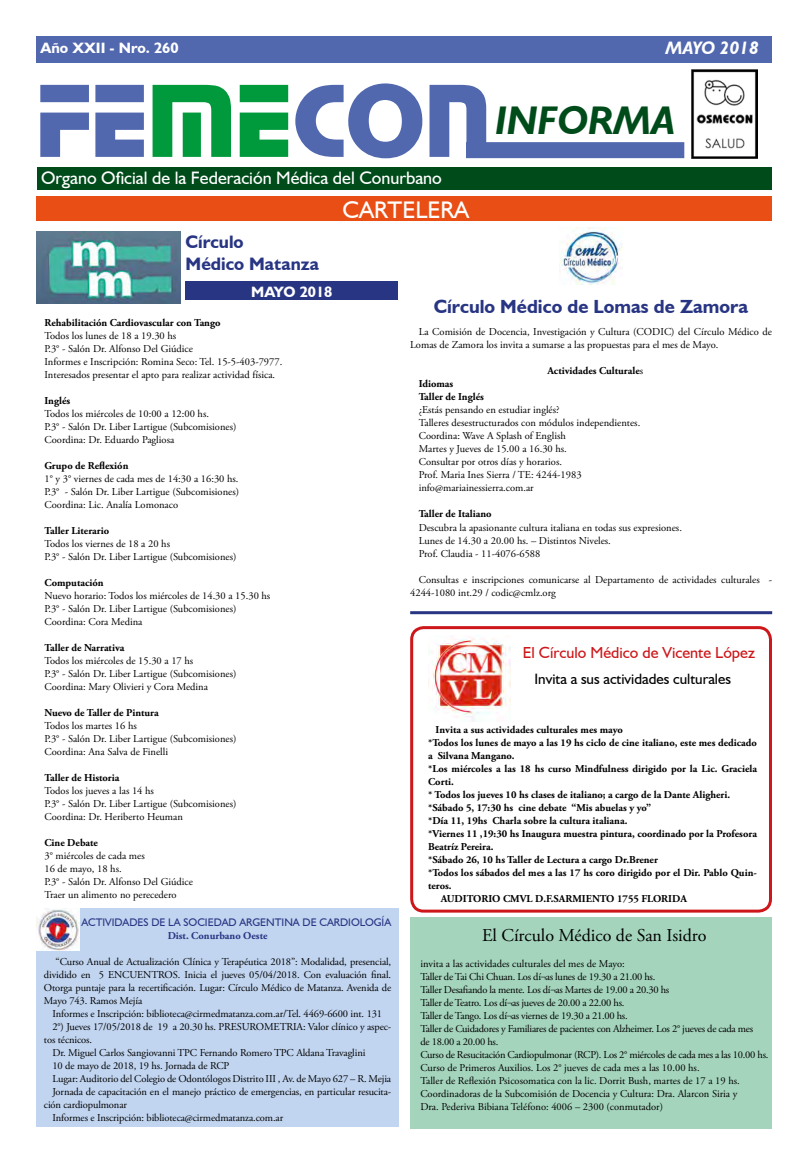
<style>
.page{position:relative;width:808px;height:1163px;background:#fff}
.page>*{position:absolute;margin:0;border:0;box-sizing:border-box;transform-origin:0 0}
.t1{font:108px "Stop D";color:#5168af}
.t2{font:italic 700 40px "Humanist 521 BT";color:#004b1a}
.t3{font:24px "Humanist 521 BT";color:#fff}
.t4{font:700 19px "Humanist 521 BT";color:#283583}
.t5{font:18px "Humanist 521 BT";color:#fff}
.t6{font:18px "Adobe Garamond Pro";color:#000}
.t7{font:700 18px/22px "Humanist 521 BT";color:#283583}
.t8{font:italic 700 18px "Humanist 521 BT";color:#fff}
.t9{font:16px "Humanist 521 BT";color:#cd171a}
.t10{font:15px "Humanist 521 BT";color:#000}
.t11{font:700 15px "Humanist 521 BT";color:#fff}
.t12{font:11px "Humanist 521 BT";color:#283583}
.t13{font:10.5px/13px "Adobe Garamond Pro";color:#000}
.t14{font:700 10.5px/13px "Adobe Garamond Pro";color:#000}
.t15{font:10.5px/13px "Adobe Garamond Pro";letter-spacing:-.025em;color:#000}
.t16{font:700 10.5px "Adobe Garamond Pro";color:#283583}
.s1{color:#009a3c}
.s2{font-weight:400}
</style>
<div class="page">
<div style="left:36px;top:908px;width:362px;height:218px;background:#c1d5f0"></div>
<div style="left:36px;top:36px;width:736px;height:26px;background:#5168af"></div>
<div style="left:36px;top:195px;width:736px;height:25px;background:#e94e14"></div>
<img style="left:691px;top:70px;width:67px;height:88px">
<div style="left:37px;top:168px;width:735px;height:22px;background:#004b1a"></div>
<div style="left:466px;top:142px;width:218px;height:16px;background:#5168af"></div>
<img style="left:36px;top:232px;width:144px;height:71px">
<img style="left:560px;top:227px;width:62px;height:57px">
<hr style="left:410px;top:611px;width:362px;height:3px;background:#283583">
<img style="left:428px;top:637px;width:82px;height:84px">
<div style="left:410px;top:626px;width:362px;height:286px;border:3px solid #cd171a;border-radius:12px"></div>
<img style="left:37px;top:908px;width:42px;height:42px">
<div style="left:186px;top:281px;width:212px;height:19px;background:#283583"></div>
<div style="left:410px;top:917px;width:362px;height:211px;background:#a4d4bc"></div>
<h3 class="t11" style="left:41px;top:38px;width:140px">Año XXII - Nro. 260</h3>
<h3 class="t8" style="left:665px;top:37px;width:95px">MAYO 2018</h3>
<h1 class="t1" style="left:36px;top:59px;width:456px">FE<span class="s1">ME</span>CON</h1>
<h2 class="t2" style="left:495px;top:95px;width:181px">INFORMA</h2>
<h3 class="t5" style="left:41px;top:167px;width:402px">Organo Oficial de la Federación Médica del Conurbano</h3>
<h3 class="t7" style="left:186px;top:230px;width:135px">Círculo<br>Médico Matanza</h3>
<h3 class="t11" style="left:251px;top:282px;width:83px">MAYO 2018</h3>
<h3 class="t3" style="left:342px;top:194px;width:128px">CARTELERA</h3>
<h3 class="t4" style="left:434px;top:294px;width:316px">Círculo Médico de Lomas de Zamora</h3>
<p class="t14" style="left:45px;top:316px;width:178px">Rehabilitación Cardiovascular con Tango</p>
<p class="t13" style="left:45px;top:329px;width:239px">Todos los lunes de 18 a 19.30 hs<br>P.3° - Salón Dr. Alfonso Del Giúdice<br>Informes e Inscripción: Romina Seco: Tel. 15-5-403-7977.<br>Interesados presentar el apto para realizar actividad física.</p>
<p class="t14" style="left:45px;top:394px;width:27px">Inglés</p>
<p class="t13" style="left:45px;top:407px;width:193px">Todos los miércoles de 10:00 a 12:00 hs.<br>P.3° - Salón Dr. Liber Lartigue (Subcomisiones)<br>Coordina: Dr. Eduardo Pagliosa</p>
<p class="t14" style="left:45px;top:459px;width:85px">Grupo de Reflexión</p>
<p class="t13" style="left:45px;top:472px;width:196px;text-align:justify">1° y 3° viernes de cada mes de 14:30 a 16:30 hs.<br>P.3° - Salón Dr. Liber Lartigue (Subcomisiones)<br>Coordina: Lic. Analía Lomonaco</p>
<p class="t14" style="left:45px;top:524px;width:66px">Taller Literario</p>
<p class="t13" style="left:45px;top:537px;width:193px">Todos los viernes de 18 a 20 hs<br>P.3° - Salón Dr. Liber Lartigue (Subcomisiones)</p>
<p class="t14" style="left:45px;top:576px;width:61px">Computación</p>
<p class="t13" style="left:45px;top:589px;width:227px">Nuevo horario: Todos los miércoles de 14.30 a 15.30 hs<br>P.3° - Salón Dr. Liber Lartigue (Subcomisiones)<br>Coordina: Cora Medina</p>
<p class="t14" style="left:45px;top:641px;width:81px">Taller de Narrativa</p>
<p class="t13" style="left:45px;top:654px;width:193px">Todos los miércoles de 15.30 a 17 hs<br>P.3° - Salón Dr. Liber Lartigue (Subcomisiones)<br>Coordina: Mary Olivieri y Cora Medina</p>
<p class="t14" style="left:45px;top:706px;width:116px">Nuevo de Taller de Pintura</p>
<p class="t13" style="left:45px;top:719px;width:193px">Todos los martes 16 hs<br>P.3° - Salón Dr. Liber Lartigue (Subcomisiones)<br>Coordina: Ana Salva de Finelli</p>
<p class="t14" style="left:45px;top:771px;width:76px">Taller de Historia</p>
<p class="t13" style="left:45px;top:784px;width:193px">Todos los jueves a las 14 hs<br>P.3° - Salón Dr. Liber Lartigue (Subcomisiones)<br>Coordina: Dr. Heriberto Heuman</p>
<p class="t14" style="left:45px;top:836px;width:55px">Cine Debate</p>
<p class="t13" style="left:45px;top:849px;width:150px">3° miércoles de cada mes<br>16 de mayo, 18 hs.<br>P.3° - Salón Dr. Alfonso Del Giúdice<br>Traer un alimento no perecedero</p>
<p class="t12" style="left:82px;top:915px;width:311px">ACTIVIDADES DE LA SOCIEDAD ARGENTINA DE CARDIOLOGÍA</p>
<p class="t16" style="left:168px;top:929px;width:101px">Dist. Conurbano Oeste</p>
<p class="t13" style="left:44px;top:955px;width:349px;text-align:justify;text-indent:12px">“Curso Anual de Actualización Clínica y Terapéutica 2018”: Modalidad, presencial, dividido en 5 ENCUENTROS. Inicia el jueves 05/04/2018. Con evaluación final.<br>Otorga puntaje para la recertificación. Lugar: Círculo Médico de Matanza. Avenida de Mayo 743. Ramos Mejía</p>
<p class="t13" style="left:52px;top:1007px;width:331px">Informes e Inscripción: biblioteca@cirmedmatanza.com.ar/Tel. 4469-6600 int. 131</p>
<p class="t13" style="left:52px;top:1020px;width:340px">2°) Jueves 17/05/2018 de 19 a 20.30 hs. PRESUROMETRIA: Valor clínico y aspec-</p>
<p class="t13" style="left:44px;top:1033px;width:50px">tos técnicos.</p>
<p class="t13" style="left:52px;top:1046px;width:315px">Dr. Miguel Carlos Sangiovanni TPC Fernando Romero TPC Aldana Travaglini</p>
<p class="t13" style="left:52px;top:1059px;width:178px">10 de mayo de 2018, 19 hs. Jornada de RCP</p>
<p class="t13" style="left:52px;top:1072px;width:340px">Lugar: Auditorio del Colegio de Odontólogos Distrito III , Av. de Mayo 627 – R. Mejia</p>
<p class="t13" style="left:52px;top:1085px;width:340px">Jornada de capacitación en el manejo práctico de emergencias, en particular resucita-</p>
<p class="t13" style="left:44px;top:1098px;width:85px">ción cardiopulmonar</p>
<p class="t13" style="left:52px;top:1111px;width:232px">Informes e Inscripción: biblioteca@cirmedmatanza.com.ar</p>
<p class="t13" style="left:410px;top:326px;width:363px;text-indent:9px">La Comisión de Docencia, Investigación y Cultura (CODIC) del Círculo Médico de<br>Lomas de Zamora los invita a sumarse a las propuestas para el mes de Mayo.</p>
<p class="t14" style="left:547px;top:365px;width:97px">Actividades Culturale<span class="s2">s</span></p>
<p class="t14" style="left:419px;top:378px;width:67px">Idiomas<br>Taller de Inglés</p>
<p class="t13" style="left:419px;top:404px;width:223px">¿Estás pensando en estudiar inglés?<br>Talleres desestructurados con módulos independientes.<br>Coordina: Wave A Splash of English<br>Martes y Jueves de 15.00 a 16.30 hs.<br>Consultar por otros días y horarios.<br>Prof. Maria Ines Sierra / TE: 4244-1983 info@mariainessierra.com.ar</p>
<p class="t14" style="left:419px;top:508px;width:74px">Taller de Italiano</p>
<p class="t13" style="left:419px;top:521px;width:265px">Descubra la apasionante cultura italiana en todas sus expresiones.<br>Lunes de 14.30 a 20.00 hs. – Distintos Niveles.<br>Prof. Claudia - 11-4076-6588</p>
<p class="t13" style="left:410px;top:573px;width:363px;text-indent:9px">Consultas e inscripciones comunicarse al Departamento de actividades culturales -<br>4244-1080 int.29 / codic@cmlz.org</p>
<h3 class="t9" style="left:523px;top:643px;width:234px">El Círculo Médico de Vicente López</h3>
<h3 class="t10" style="left:534px;top:669px;width:198px">Invita a sus actividades culturales</h3>
<p class="t14" style="left:436px;top:722px;width:189px">Invita a sus actividades culturales mes mayo</p>
<p class="t14" style="left:428px;top:735px;width:330px">*Todos los lunes de mayo a las 19 hs ciclo de cine italiano, este mes dedicado</p>
<p class="t14" style="left:428px;top:748px;width:88px">a Silvana Mangano.</p>
<p class="t14" style="left:428px;top:761px;width:330px">*Los miércoles a las 18 hs curso Mindfulness dirigido por la Lic. Graciela</p>
<p class="t14" style="left:428px;top:774px;width:27px">Corti.</p>
<p class="t14" style="left:428px;top:787px;width:304px">* Todos los jueves 10 hs clases de italiano; a cargo de la Dante Aligheri.</p>
<p class="t14" style="left:428px;top:800px;width:225px">*Sábado 5, 17:30 hs cine debate “Mis abuelas y yo”</p>
<p class="t14" style="left:428px;top:813px;width:201px">*Día 11, 19hs Charla sobre la cultura italiana.</p>
<p class="t14" style="left:428px;top:826px;width:330px">*Viernes 11 ,19:30 hs Inaugura muestra pintura, coordinado por la Profesora</p>
<p class="t14" style="left:428px;top:839px;width:67px">Beatríz Pereira.</p>
<p class="t14" style="left:428px;top:852px;width:231px">*Sábado 26, 10 hs Taller de Lectura a cargo Dr.Brener</p>
<p class="t14" style="left:428px;top:865px;width:330px">*Todos los sábados del mes a las 17 hs coro dirigido por el Dir. Pablo Quin-</p>
<p class="t14" style="left:428px;top:878px;width:25px">teros.</p>
<p class="t14" style="left:441px;top:891px;width:248px">AUDITORIO CMVL D.F.SARMIENTO 1755 FLORIDA</p>
<h3 class="t6" style="left:482px;top:924px;width:226px">El Círculo Médico de San Isidro</h3>
<p class="t15" style="left:420px;top:957px;width:350px">invita a las actividades culturales del mes de Mayo:<br>Taller de Tai Chi Chuan. Los dí¬as lunes de 19.30 a 21.00 hs.<br>Taller Desafiando la mente. Los dí¬as Martes de 19.00 a 20.30 hs<br>Taller de Teatro. Los dí¬as jueves de 20.00 a 22.00 hs.<br>Taller de Tango. Los dí¬as viernes de 19.30 a 21.00 hs.<br>Taller de Cuidadores y Familiares de pacientes con Alzheimer. Los 2° jueves de cada mes<br>de 18.00 a 20.00 hs.<br>Curso de Resucitación Cardiopulmonar (RCP). Los 2° miércoles de cada mes a las 10.00 hs.<br>Curso de Primeros Auxilios. Los 2° jueves de cada mes a las 10.00 hs.<br>Taller de Reflexión Psicosomatica con la lic. Dorrit Bush, martes de 17 a 19 hs.<br>Coordinadoras de la Subcomisión de Docencia y Cultura: Dra. Alarcon Siria y<br>Dra. Pederiva Bibiana Teléfono: 4006 – 2300 (conmutador)</p>
</div>
